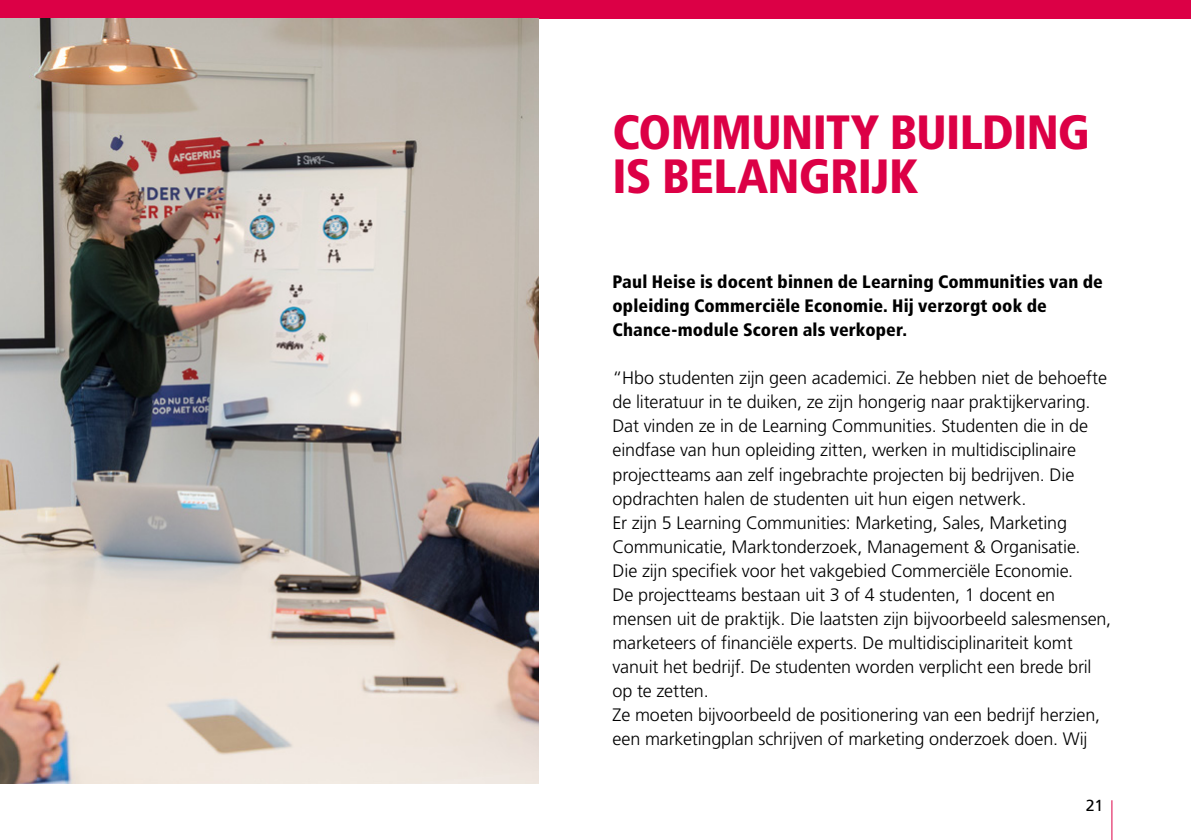
<style>
.page{position:relative;width:1191px;height:840px;background:#fff}
.page>*{position:absolute;margin:0;border:0;box-sizing:border-box;transform-origin:0 0}
.t1{font:900 condensed 48px/44px "Frutiger LT Std";letter-spacing:-.015em;color:#dc0046}
.t2{font:300 18px/24px "Frutiger LT Std";letter-spacing:-.01em;color:#000}
.t3{font:900 condensed 18px/24px "Frutiger LT Std";letter-spacing:.01em;color:#000}
.t4{font:16px "Frutiger LT Std";color:#000}
</style>
<div class="page">
<div style="left:0;top:0;width:1191px;height:18px;background:#dc0046"></div>
<hr style="left:1111px;top:799px;width:1px;height:40px;background:#dc0046">
<img style="left:0;top:18px;width:539px;height:764px">
<h1 class="t1" style="left:612px;top:110px;width:479px">COMMUNITY BUILDING<br>IS BELANGRIJK</h1>
<p class="t3" style="left:612px;top:270px;width:492px">Paul Heise is docent binnen de Learning Communities van de opleiding Commerciële Economie. Hij verzorgt ook de<br>Chance-module Scoren als verkoper.</p>
<p class="t2" style="left:612px;top:366px;width:500px">“Hbo studenten zijn geen academici. Ze hebben niet de behoefte de literatuur in te duiken, ze zijn hongerig naar praktijkervaring.<br>Dat vinden ze in de Learning Communities. Studenten die in de eindfase van hun opleiding zitten, werken in multidisciplinaire projectteams aan zelf ingebrachte projecten bij bedrijven. Die opdrachten halen de studenten uit hun eigen netwerk.<br>Er zijn 5 Learning Communities: Marketing, Sales, Marketing Communicatie, Marktonderzoek, Management &amp; Organisatie.<br>Die zijn specifiek voor het vakgebied Commerciële Economie.<br>De projectteams bestaan uit 3 of 4 studenten, 1 docent en mensen uit de praktijk. Die laatsten zijn bijvoorbeeld salesmensen, marketeers of financiële experts. De multidisciplinariteit komt vanuit het bedrijf. De studenten worden verplicht een brede bril op te zetten.<br>Ze moeten bijvoorbeeld de positionering van een bedrijf herzien, een marketingplan schrijven of marketing onderzoek doen. Wij</p>
<p class="t4" style="left:1086px;top:796px;width:19px">21</p>
</div>
